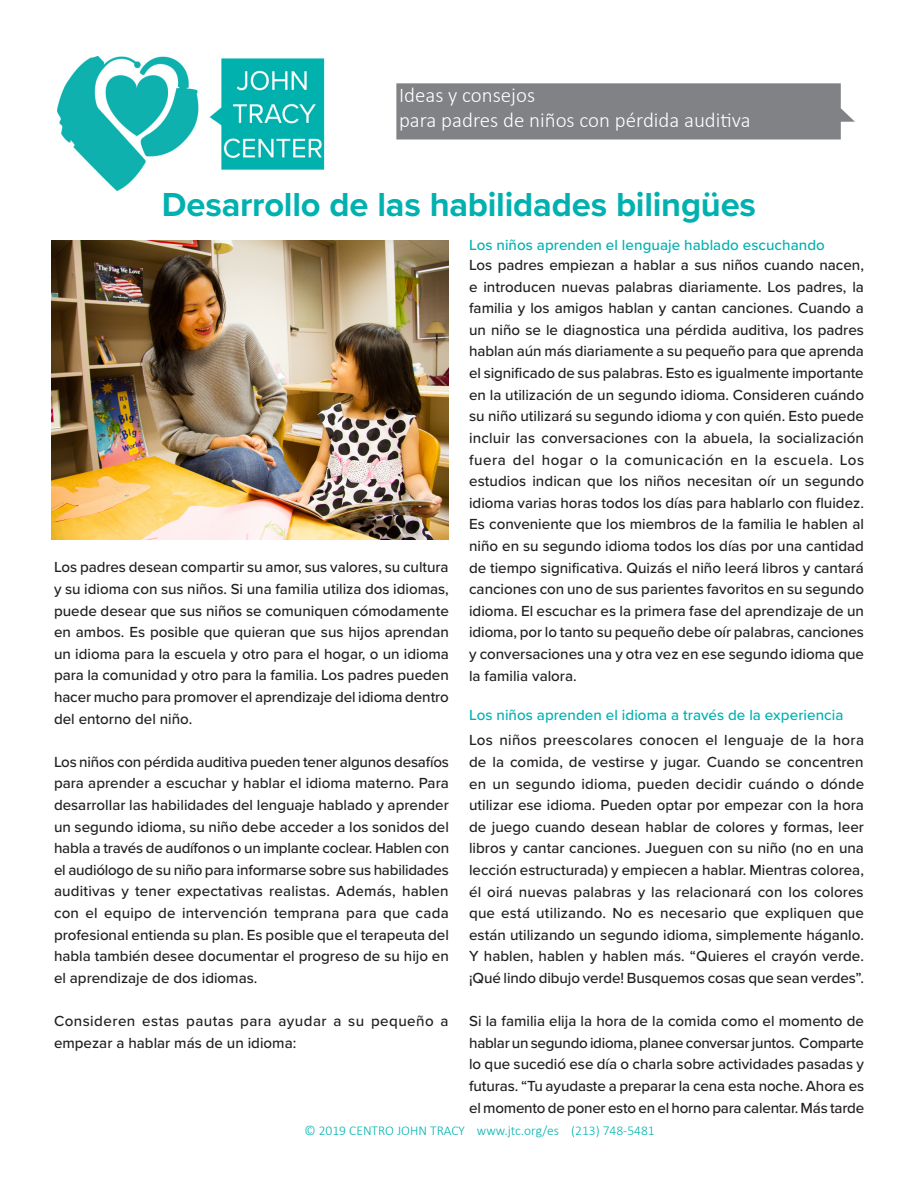
<style>
.page{position:relative;width:918px;height:1188px;background:#fff}
.page>*{position:absolute;margin:0;border:0;box-sizing:border-box;transform-origin:0 0}
.TITLE__Special_Paper{font:700 34.5px "Proxima Nova";letter-spacing:-.005em;color:#00b1b0}
.t1{font:300 21px/25.2px "Calibri";color:#fff}
.Body_Text{font:500 15.15px/21.6px "Proxima Nova";color:#231f20;text-align:justify}
.Subhead_-_Teal_12pts{font:500 15.15px "Proxima Nova";letter-spacing:.005em;color:#00b1b0}
.Body_Text-2{font:500 15.15px/21.6px "Proxima Nova";letter-spacing:.03em;color:#231f20}
.t2{font:300 13.5px "Calibri";color:#00b1b0}
.s1{color:#00b5af}
</style>
<div class="page">
<img style="left:57px;top:56px;width:268px;height:134px">
<div style="left:396px;top:83px;width:459px;height:57px;background:#808285"></div>
<img style="left:51px;top:241px;width:397px;height:299px">
<h2 class="t1" style="left:399px;top:82px;width:353px">Ideas y consejos<br>para padres de niños con pérdida auditiva</h2>
<p class="TITLE__Special_Paper" style="left:162px;top:179px;width:596px">Desarrollo de las habilidades bilingües</p>
<p class="Body_Text" style="left:54px;top:556px;width:396px">Los padres desean compartir su amor, sus valores, su cultura y su idioma con sus niños. Si una familia utiliza dos idiomas, puede desear que sus niños se comuniquen cómodamente en ambos. Es posible que quieran que sus hijos aprendan un idioma para la escuela y otro para el hogar, o un idioma para la comunidad y otro para la familia. Los padres pueden hacer mucho para promover el aprendizaje del idioma dentro del entorno del niño.</p>
<p class="Body_Text" style="left:54px;top:750px;width:397px">Los niños con pérdida auditiva pueden tener algunos desafíos para aprender a escuchar y hablar el idioma materno. Para desarrollar las habilidades del lenguaje hablado y aprender un segundo idioma, su niño debe acceder a los sonidos del habla a través de audífonos o un implante coclear. Hablen con el audiólogo de su niño para informarse sobre sus habilidades auditivas y tener expectativas realistas. Además, hablen con el equipo de intervención temprana para que cada profesional entienda su plan. Es posible que el terapeuta del habla también desee documentar el progreso de su hijo en el aprendizaje de dos idiomas.</p>
<p class="Body_Text-2" style="left:54px;top:1010px;width:396px">Consideren estas pautas para ayudar a su pequeño a empezar a hablar más de un idioma:</p>
<p class="Subhead_-_Teal_12pts" style="left:469px;top:234px;width:357px">Los niños aprenden el lenguaje hablado escuchando</p>
<p class="Body_Text" style="left:469px;top:254px;width:397px">Los padres empiezan a hablar a sus niños cuando nacen, e introducen nuevas palabras diariamente. Los padres, la familia y los amigos hablan y cantan canciones. Cuando a un niño se le diagnostica una pérdida auditiva, los padres hablan aún más diariamente a su pequeño para que aprenda el significado de sus palabras. Esto es igualmente importante en la utilización de un segundo idioma. Consideren cuándo su niño utilizará su segundo idioma y con quién. Esto puede incluir las conversaciones con la abuela, la socialización fuera del hogar o la comunicación en la escuela. Los estudios indican que los niños necesitan oír un segundo idioma varias horas todos los días para hablarlo con fluidez.<br>Es conveniente que los miembros de la familia le hablen al niño en su segundo idioma todos los días por una cantidad de tiempo significativa. Quizás el niño leerá libros y cantará canciones con uno de sus parientes favoritos en su segundo idioma. El escuchar es la primera fase del aprendizaje de un idioma, por lo tanto su pequeño debe oír palabras, canciones y conversaciones una y otra vez en ese segundo idioma que la familia valora.</p>
<p class="Subhead_-_Teal_12pts" style="left:469px;top:704px;width:376px">Los niños aprenden el idioma a través de la experiencia</p>
<p class="Body_Text" style="left:469px;top:729px;width:397px">Los niños preescolares conocen el lenguaje de la hora de la comida, de vestirse y jugar. Cuando se concentren en un segundo idioma, pueden decidir cuándo o dónde utilizar ese idioma. Pueden optar por empezar con la hora de juego cuando desean hablar de colores y formas, leer libros y cantar canciones. Jueguen con su niño (no en una lección estructurada) y empiecen a hablar. Mientras colorea, él oirá nuevas palabras y las relacionará con los colores que está utilizando. No es necesario que expliquen que están utilizando un segundo idioma, simplemente háganlo.<br>Y hablen, hablen y hablen más. “Quieres el crayón verde. ¡Qué lindo dibujo verde! Busquemos cosas que sean verdes”.</p>
<p class="Body_Text" style="left:469px;top:1010px;width:397px">Si la familia elija la hora de la comida como el momento de hablar un segundo idioma, planee conversar juntos. Comparte lo que sucedió ese día o charla sobre actividades pasadas y futuras. “Tu ayudaste a preparar la cena esta noche. Ahora es el momento de poner esto en el horno para calentar. Más tarde</p>
<p class="t2" style="left:304px;top:1122px;width:352px">© 2019 CENTRO JOHN TRACY www.jtc.org/es (<span class="s1">213) 748-5481</span></p>
</div>
